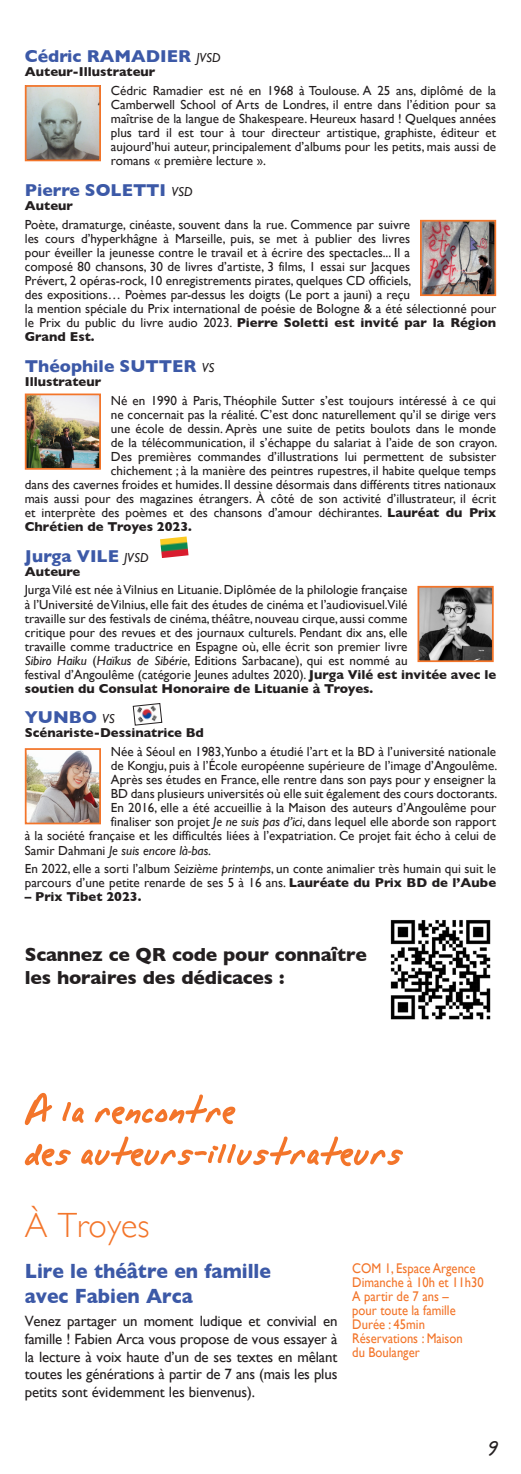
<style>
.page{position:relative;width:521px;height:1474px;background:#fff}
.page>*{position:absolute;margin:0;border:0;box-sizing:border-box;transform-origin:0 0}
.Normal_e{font:57.75px/42px "Alpha Mack AOE";color:#f3752a}
.Normal_e-2{font:300 35px "Gill Sans";color:#f3752a}
.t1{font:26.25px "Alpha Mack AOE";color:#231f20}
.Normal_e-3{font:700 21px/25.2px "Gill Sans";color:#3c59a7;scale:.92 1}
.Normal_e-4{font:700 19.25px/23.1px "Gill Sans";letter-spacing:-.01em;color:#231f20}
._2{font:700 17.5px "Gill Sans";color:#3c59a7}
.Normal_e-5{font:14.88px/17.8px "Gill Sans";letter-spacing:-.01em;color:#231f20;text-align:justify}
.t2{font:14px/14px "Gill Sans";color:#f3752a;scale:.9 1}
.t3{font:13.12px/14px "Gill Sans";color:#231f20}
.t4{font:700 13.12px "Gill Sans";color:#231f20}
.t5{font:italic 13.12px "Gill Sans";color:#231f20}
.s1{font-weight:400;font-style:italic;font-size:13.12px;color:#231f20}
.s2{font-weight:700}
.s3{font-style:italic}
.s4{font-style:normal}
</style>
<div class="page">
<img style="left:28px;top:88px;width:70px;height:70px">
<div style="left:25px;top:85px;width:76px;height:76px;border:2px solid #f3752a"></div>
<img style="left:420px;top:589px;width:71px;height:70px">
<div style="left:417px;top:586px;width:77px;height:76px;border:2px solid #f3752a"></div>
<img style="left:28px;top:396px;width:70px;height:70px">
<div style="left:25px;top:393px;width:76px;height:76px;border:2px solid #f3752a"></div>
<img style="left:423px;top:223px;width:70px;height:70px">
<div style="left:420px;top:220px;width:76px;height:76px;border:2px solid #f3752a"></div>
<img style="left:28px;top:751px;width:70px;height:70px">
<div style="left:25px;top:748px;width:76px;height:76px;border:2px solid #f3752a"></div>
<img style="left:390px;top:920px;width:101px;height:100px">
<svg style="left:133px;top:703px;width:29px;height:22px"></svg>
<img style="left:160px;top:536px;width:29px;height:22px">
<p class="_2" style="left:25px;top:42px;width:198px">Cédric RAMADIER <span class="s1">JVSD</span></p>
<p class="t4" style="left:25px;top:61px;width:132px">Auteur-Illustrateur</p>
<p class="t3" style="left:111px;top:83px;width:387px;text-align:justify">Cédric Ramadier est né en 1968 à Toulouse. A 25 ans, diplômé de la Camberwell School of Arts de Londres, il entre dans l’édition pour sa maîtrise de la langue de Shakespeare. Heureux hasard ! Quelques années plus tard il est tour à tour directeur artistique, graphiste, éditeur et aujourd’hui auteur, principalement d’albums pour les petits, mais aussi de romans « première lecture ».</p>
<p class="_2" style="left:25px;top:176px;width:169px">Pierre SOLETTI <span class="s1">VSD</span></p>
<p class="t4" style="left:25px;top:195px;width:50px">Auteur</p>
<p class="t3" style="left:25px;top:217px;width:473px">Poète, dramaturge, cinéaste, souvent dans la rue. Commence par suivre<br>les cours d’hyperkhâgne à Marseille, puis, se met à publier des livres<br>pour éveiller la jeunesse contre le travail et à écrire des spectacles... Il a<br>composé 80 chansons, 30 de livres d’artiste, 3 films, 1 essai sur Jacques<br>Prévert, 2 opéras-rock, 10 enregistrements pirates, quelques CD officiels,<br>des expositions… Poèmes par-dessus les doigts (Le port a jauni) a reçu<br>la mention spéciale du Prix international de poésie de Bologne &amp; a été sélectionné pour le Prix du public du livre audio 2023. <span class="s2">Pierre Soletti est invité par la Région Grand Est.</span></p>
<p class="_2" style="left:25px;top:352px;width:191px">Théophile SUTTER <span class="s1">VS</span></p>
<p class="t4" style="left:25px;top:371px;width:78px">Illustrateur</p>
<p class="t3" style="left:111px;top:393px;width:387px">Né en 1990 à Paris, Théophile Sutter s’est toujours intéressé à ce qui</p>
<p class="t3" style="left:111px;top:407px;width:387px">ne concernait pas la réalité. C’est donc naturellement qu’il se dirige vers</p>
<p class="t3" style="left:111px;top:421px;width:387px">une école de dessin. Après une suite de petits boulots dans le monde</p>
<p class="t3" style="left:111px;top:435px;width:388px">de la télécommunication, il s’échappe du salariat à l’aide de son crayon.</p>
<p class="t3" style="left:111px;top:449px;width:387px">Des premières commandes d’illustrations lui permettent de subsister</p>
<p class="t3" style="left:111px;top:463px;width:387px">chichement ; à la manière des peintres rupestres, il habite quelque temps</p>
<p class="t3" style="left:25px;top:477px;width:473px">dans des cavernes froides et humides. Il dessine désormais dans différents titres nationaux</p>
<p class="t3" style="left:25px;top:491px;width:473px">mais aussi pour des magazines étrangers. À côté de son activité d’illustrateur, il écrit</p>
<p class="t3" style="left:25px;top:505px;width:473px">et interprète des poèmes et des chansons d’amour déchirantes. <span class="s2">Lauréat du Prix</span></p>
<p class="t4" style="left:25px;top:515px;width:168px">Chrétien de Troyes 2023.</p>
<p class="_2" style="left:25px;top:541px;width:125px">Jurga VILE <span class="s1">JVSD</span></p>
<p class="t4" style="left:25px;top:560px;width:57px">Auteure</p>
<p class="t3" style="left:25px;top:583px;width:473px">Jurga Vilé est née à Vilnius en Lituanie. Diplômée de la philologie française<br>à l’Université de Vilnius, elle fait des études de cinéma et l’audiovisuel.Vilé<br>travaille sur des festivals de cinéma, théâtre, nouveau cirque, aussi comme<br>critique pour des revues et des journaux culturels. Pendant dix ans, elle<br>travaille comme traductrice en Espagne où, elle écrit son premier livre<br><span class="s3">Sibiro Haiku</span> (<span class="s3">Haïkus de Sibérie</span>, Editions Sarbacane), qui est nommé au<br>festival d’Angoulême (catégorie Jeunes adultes 2020). <span class="s2">Jurga Vilé est invitée avec le soutien du Consulat Honoraire de Lituanie à Troyes.</span></p>
<p class="_2" style="left:25px;top:703px;width:92px">YUNBO <span class="s1">VS</span></p>
<p class="t4" style="left:25px;top:722px;width:181px">Scénariste-Dessinatrice Bd</p>
<p class="t3" style="left:111px;top:745px;width:387px">Née à Séoul en 1983,Yunbo a étudié l’art et la BD à l’université nationale</p>
<p class="t3" style="left:111px;top:759px;width:388px">de Kongju, puis à l’École européenne supérieure de l’image d’Angoulême.</p>
<p class="t3" style="left:111px;top:773px;width:387px">Après ses études en France, elle rentre dans son pays pour y enseigner la</p>
<p class="t3" style="left:111px;top:787px;width:388px">BD dans plusieurs universités où elle suit également des cours doctorants.</p>
<p class="t3" style="left:111px;top:801px;width:387px">En 2016, elle a été accueillie à la Maison des auteurs d’Angoulême pour</p>
<p class="t3" style="left:111px;top:815px;width:387px">finaliser son projet <span class="s3">Je ne suis pas d’ici</span>, dans lequel elle aborde son rapport</p>
<p class="t3" style="left:25px;top:829px;width:473px">à la société française et les difficultés liées à l’expatriation. Ce projet fait écho à celui de</p>
<p class="t5" style="left:25px;top:842px;width:188px"><span class="s4">Samir Dahmani</span> Je suis encore là-bas<span class="s4">.</span></p>
<p class="t3" style="left:25px;top:862px;width:473px">En 2022, elle a sorti l’album <span class="s3">Seizième printemps</span>, un conte animalier très humain qui suit le parcours d’une petite renarde de ses 5 à 16 ans. <span class="s2">Lauréate du Prix BD de l’Aube</span></p>
<p class="t4" style="left:25px;top:886px;width:118px">– Prix Tibet 2023.</p>
<p class="Normal_e-4" style="left:25px;top:942px;width:343px">Scannez ce QR code pour connaître les horaires des dédicaces :</p>
<p class="Normal_e" style="left:25px;top:1087px;width:381px">A la rencontre<br>des auteurs-illustrateurs</p>
<p class="Normal_e-2" style="left:25px;top:1197px;width:126px">À Troyes</p>
<p class="Normal_e-3" style="left:25px;top:1257px;width:269px">Lire le théâtre en famille avec Fabien Arca</p>
<p class="Normal_e-5" style="left:25px;top:1311px;width:314px">Venez partager un moment ludique et convivial en famille ! Fabien Arca vous propose de vous essayer à la lecture à voix haute d’un de ses textes en mêlant toutes les générations à partir de 7 ans (mais les plus petits sont évidemment les bienvenus).</p>
<p class="t2" style="left:352px;top:1261px;width:138px">COM 1, Espace Argence</p>
<p class="t2" style="left:352px;top:1275px;width:148px">Dimanche à 10h et 11h30</p>
<p class="t2" style="left:352px;top:1289px;width:116px">A partir de 7 ans – pour toute la famille</p>
<p class="t2" style="left:352px;top:1317px;width:82px">Durée : 45min</p>
<p class="t2" style="left:352px;top:1331px;width:124px">Réservations : Maison du Boulanger</p>
<p class="t1" style="left:489px;top:1431px;width:10px">9</p>
</div>
